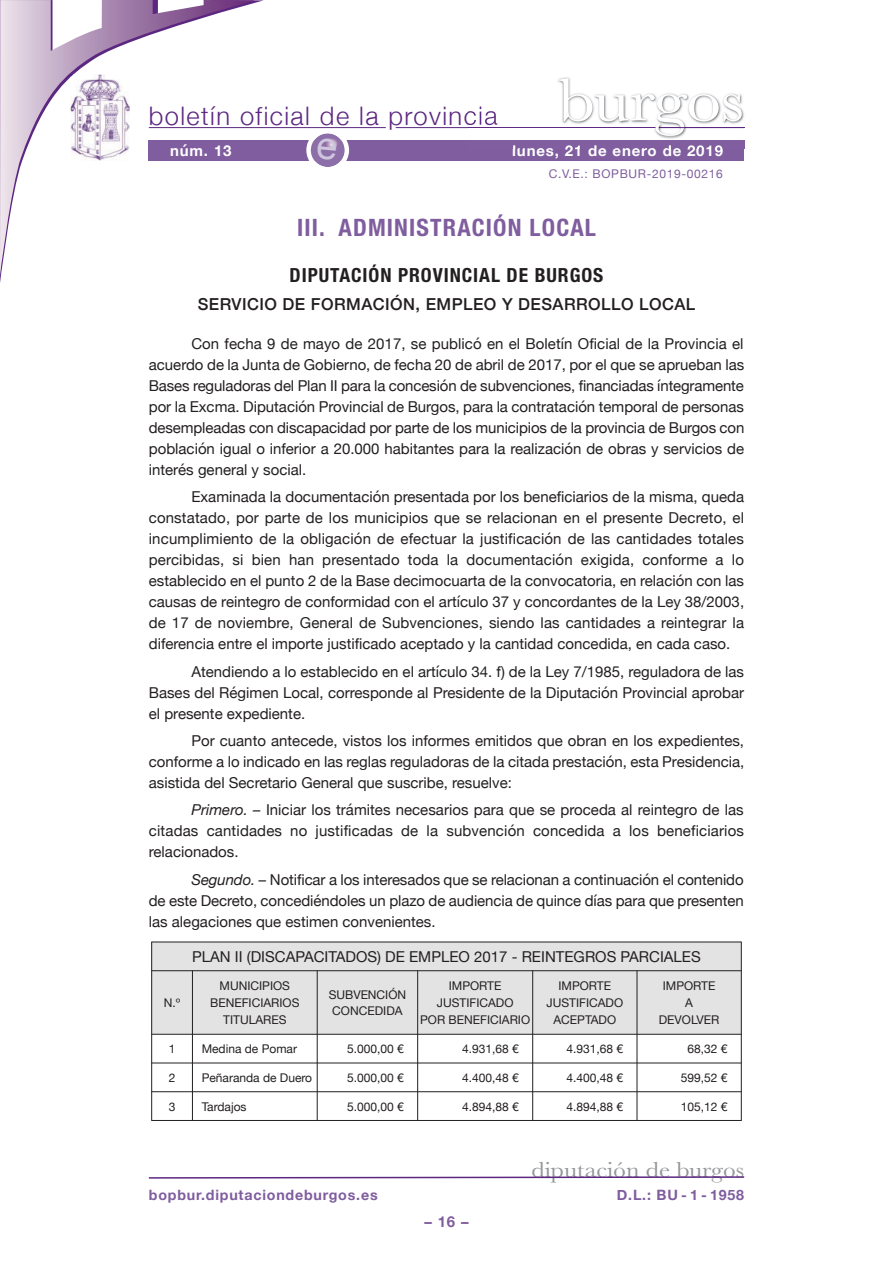
<style>
.page{position:relative;width:893px;height:1263px;background:#fff}
.page>*{position:absolute;margin:0;border:0;box-sizing:border-box;transform-origin:0 0}
.t1{font:63px "Baskerville";letter-spacing:-.01em;color:#fff;scale:1.12 1}
.t2{font:300 25.5px "Helvetica Neue";letter-spacing:.055em;color:#5c2781}
.t3{font:700 condensed 24px "Helvetica Neue";letter-spacing:.05em;color:#7f5d9e}
.t4{font:22.5px "Baskerville";color:#939598;scale:1.12 1}
.t5{font:700 condensed 19.5px "Helvetica Neue";letter-spacing:.05em;color:#231f20}
.t6{font:500 16.5px "Helvetica Neue";letter-spacing:.03em;color:#231f20}
.t7{font:15px/21px "Helvetica Neue";color:#231f20;text-align:justify}
.t8{font:700 15px "Helvetica Neue";letter-spacing:.055em;color:#fff}
.t9{font:700 15px "Helvetica Neue";color:#7f5d9e}
.t10{font:700 14.25px "Helvetica Neue";letter-spacing:.055em;color:#7f5d9e}
.t11{font:12px/16.8px "Helvetica Neue";color:#231f20;text-align:center}
.t12{font:12px "Helvetica Neue";letter-spacing:.055em;color:#7f5d9e}
.s1{font-style:italic}
</style>
<div class="page">
<hr style="left:396px;top:127px;width:348px;height:1px;background:#5c2781">
<hr style="left:149px;top:127px;width:237px;height:1px;background:#5c2781">
<svg style="left:0;top:0;width:255px;height:275px"></svg>
<div style="left:149px;top:140px;width:595px;height:20px;background:#7f5d9e"></div>
<svg style="left:148px;top:1176px;width:597px;height:3px"></svg>
<img style="left:468px;top:77px;width:277px;height:72px">
<img style="left:468px;top:127px;width:191px;height:1px">
<img style="left:468px;top:140px;width:276px;height:9px">
<img style="left:513px;top:145px;width:60px;height:4px">
<hr style="left:659px;top:127px;width:85px;height:1px;background:#5c2781">
<img style="left:71px;top:74px;width:59px;height:87px">
<div style="left:151px;top:942px;width:590px;height:29px;background:#e3e3e3"></div>
<div style="left:151px;top:971px;width:41px;height:63px;background:#e3e3e3"></div>
<div style="left:192px;top:971px;width:125px;height:63px;background:#e3e3e3"></div>
<div style="left:317px;top:971px;width:101px;height:63px;background:#e3e3e3"></div>
<div style="left:418px;top:971px;width:115px;height:63px;background:#e3e3e3"></div>
<div style="left:533px;top:971px;width:104px;height:63px;background:#e3e3e3"></div>
<div style="left:637px;top:971px;width:104px;height:63px;background:#e3e3e3"></div>
<hr style="left:151px;top:942px;width:1px;height:179px;background:#231f20">
<hr style="left:192px;top:970px;width:1px;height:151px;background:#231f20">
<hr style="left:317px;top:970px;width:1px;height:151px;background:#231f20">
<hr style="left:417px;top:970px;width:1px;height:151px;background:#231f20">
<hr style="left:532px;top:970px;width:1px;height:151px;background:#231f20">
<hr style="left:637px;top:970px;width:1px;height:151px;background:#231f20">
<hr style="left:741px;top:942px;width:1px;height:179px;background:#231f20">
<hr style="left:151px;top:942px;width:590px;height:1px;background:#231f20">
<hr style="left:151px;top:970px;width:590px;height:1px;background:#231f20">
<hr style="left:151px;top:1034px;width:590px;height:1px;background:#231f20">
<hr style="left:151px;top:1063px;width:590px;height:1px;background:#231f20">
<hr style="left:151px;top:1091px;width:590px;height:1px;background:#231f20">
<hr style="left:151px;top:1120px;width:590px;height:1px;background:#231f20">
<svg style="left:306px;top:133px;width:43px;height:34px"></svg>
<h2 class="t2" style="left:149px;top:100px;width:350px">boletín oficial de la provincia</h2>
<h1 class="t1" style="left:558px;top:62px;width:168px">burgos</h1>
<p class="t8" style="left:170px;top:141px;width:63px">núm. 13</p>
<p class="t8" style="left:512px;top:141px;width:212px">lunes, 21 de enero de 2019</p>
<p class="t12" style="left:549px;top:166px;width:176px">C.V.E.: BOPBUR-2019-00216</p>
<h3 class="t3" style="left:297px;top:207px;width:300px">III. ADMINISTRACIÓN LOCAL</h3>
<h3 class="t5" style="left:290px;top:259px;width:315px">DIPUTACIÓN PROVINCIAL DE BURGOS</h3>
<p class="t6" style="left:198px;top:294px;width:499px">SERVICIO DE FORMACIÓN, EMPLEO Y DESARROLLO LOCAL</p>
<p class="t7" style="left:149px;top:333px;width:597px;text-indent:43px">Con fecha 9 de mayo de 2017, se publicó en el Boletín Oficial de la Provincia el acuerdo de la Junta de Gobierno, de fecha 20 de abril de 2017, por el que se aprueban las Bases reguladoras del Plan II para la concesión de subvenciones, financiadas íntegramente por la Excma. Diputación Provincial de Burgos, para la contratación temporal de personas desempleadas con discapacidad por parte de los municipios de la provincia de Burgos con población igual o inferior a 20.000 habitantes para la realización de obras y servicios de interés general y social.</p>
<p class="t7" style="left:149px;top:486px;width:597px;text-indent:43px">Examinada la documentación presentada por los beneficiarios de la misma, queda constatado, por parte de los municipios que se relacionan en el presente Decreto, el incumplimiento de la obligación de efectuar la justificación de las cantidades totales percibidas, si bien han presentado toda la documentación exigida, conforme a lo establecido en el punto 2 de la Base decimocuarta de la convocatoria, en relación con las causas de reintegro de conformidad con el artículo 37 y concordantes de la Ley 38/2003, de 17 de noviembre, General de Subvenciones, siendo las cantidades a reintegrar la diferencia entre el importe justificado aceptado y la cantidad concedida, en cada caso.</p>
<p class="t7" style="left:149px;top:660px;width:597px;text-indent:43px">Atendiendo a lo establecido en el artículo 34. f) de la Ley 7/1985, reguladora de las Bases del Régimen Local, corresponde al Presidente de la Diputación Provincial aprobar el presente expediente.</p>
<p class="t7" style="left:149px;top:730px;width:597px;text-indent:43px">Por cuanto antecede, vistos los informes emitidos que obran en los expedientes, conforme a lo indicado en las reglas reguladoras de la citada prestación, esta Presidencia, asistida del Secretario General que suscribe, resuelve:</p>
<p class="t7" style="left:149px;top:799px;width:597px;text-indent:43px"><span class="s1">Primero. –</span> Iniciar los trámites necesarios para que se proceda al reintegro de las citadas cantidades no justificadas de la subvención concedida a los beneficiarios relacionados.</p>
<p class="t7" style="left:149px;top:868px;width:596px;text-indent:43px"><span class="s1">Segundo. –</span> Notificar a los interesados que se relacionan a continuación el contenido de este Decreto, concediéndoles un plazo de audiencia de quince días para que presenten las alegaciones que estimen convenientes.</p>
<p class="t7" style="left:192px;top:946px;width:510px">PLAN II (DISCAPACITADOS) DE EMPLEO 2017 - REINTEGROS PARCIALES</p>
<p class="t11" style="left:164px;top:994px;width:18px">N.º</p>
<p class="t11" style="left:210px;top:977px;width:91px">MUNICIPIOS<br>BENEFICIARIOS<br>TITULARES</p>
<p class="t11" style="left:329px;top:986px;width:79px">SUBVENCIÓN<br>CONCEDIDA</p>
<p class="t11" style="left:420px;top:977px;width:111px">IMPORTE<br>JUSTIFICADO<br>POR BENEFICIARIO</p>
<p class="t11" style="left:546px;top:977px;width:78px">IMPORTE<br>JUSTIFICADO<br>ACEPTADO</p>
<p class="t11" style="left:659px;top:977px;width:62px">IMPORTE<br>A<br>DEVOLVER</p>
<p class="t11" style="left:169px;top:1040px;width:8px">1</p>
<p class="t11" style="left:202px;top:1040px;width:97px">Medina de Pomar</p>
<p class="t11" style="left:347px;top:1040px;width:58px">5.000,00 €</p>
<p class="t11" style="left:462px;top:1040px;width:58px">4.931,68 €</p>
<p class="t11" style="left:567px;top:1040px;width:58px">4.931,68 €</p>
<p class="t11" style="left:687px;top:1040px;width:42px">68,32 €</p>
<p class="t11" style="left:169px;top:1069px;width:8px">2</p>
<p class="t11" style="left:202px;top:1069px;width:112px">Peñaranda de Duero</p>
<p class="t11" style="left:347px;top:1069px;width:58px">5.000,00 €</p>
<p class="t11" style="left:462px;top:1069px;width:58px">4.400,48 €</p>
<p class="t11" style="left:567px;top:1069px;width:58px">4.400,48 €</p>
<p class="t11" style="left:681px;top:1069px;width:48px">599,52 €</p>
<p class="t11" style="left:169px;top:1098px;width:8px">3</p>
<p class="t11" style="left:202px;top:1098px;width:46px">Tardajos</p>
<p class="t11" style="left:347px;top:1098px;width:58px">5.000,00 €</p>
<p class="t11" style="left:462px;top:1098px;width:58px">4.894,88 €</p>
<p class="t11" style="left:567px;top:1098px;width:58px">4.894,88 €</p>
<p class="t11" style="left:681px;top:1098px;width:48px">105,12 €</p>
<h3 class="t4" style="left:531px;top:1156px;width:191px">diputación de burgos</h3>
<p class="t10" style="left:149px;top:1186px;width:230px">bopbur.diputaciondeburgos.es</p>
<p class="t10" style="left:617px;top:1186px;width:129px">D.L.: BU - 1 - 1958</p>
<p class="t9" style="left:424px;top:1212px;width:46px">–16–</p>
</div>
